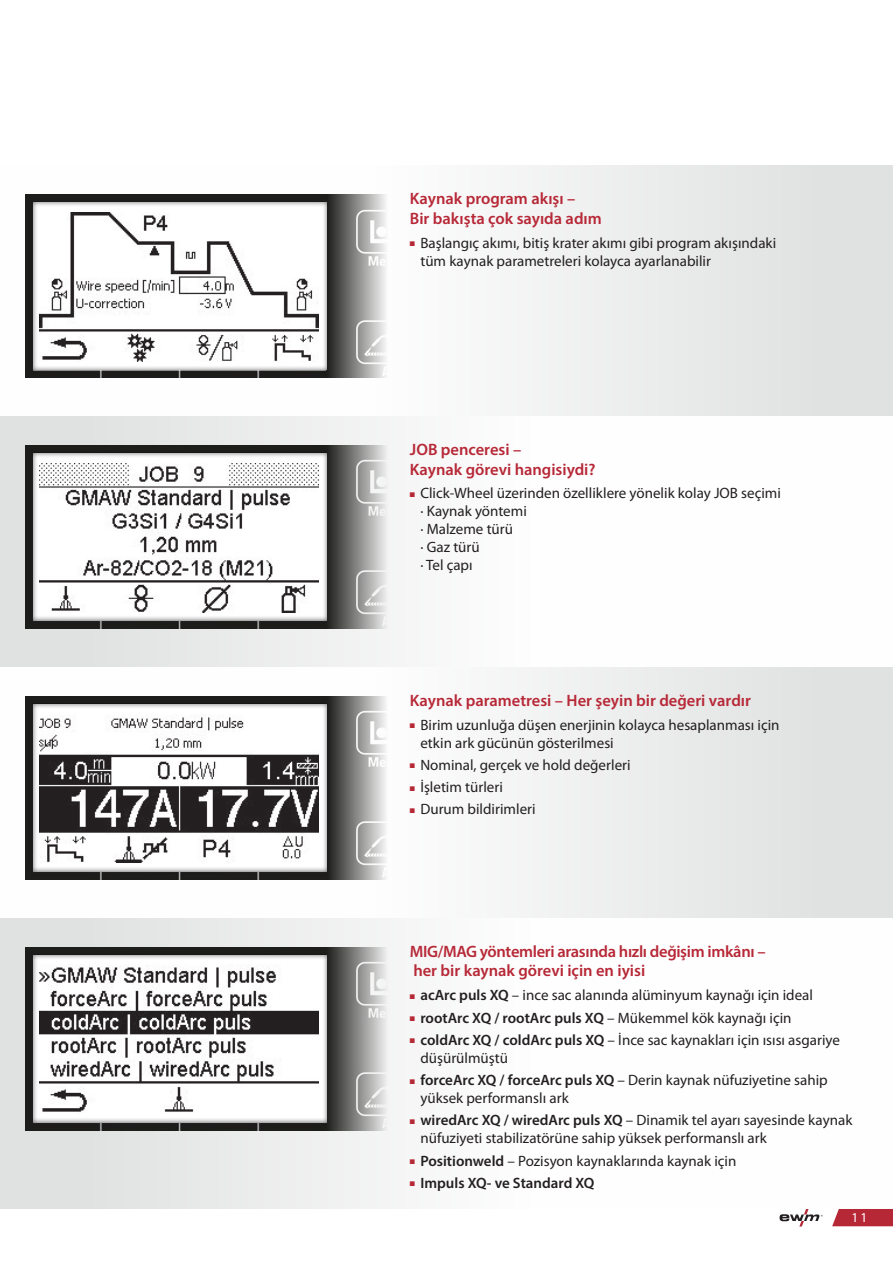
<style>
.page{position:relative;width:893px;height:1263px;background:#fff}
.page>*{position:absolute;margin:0;border:0;box-sizing:border-box;transform-origin:0 0}
.t1{font:600 16.5px/19.8px "Myriad Pro";color:#b72837}
.t2{font:600 16.5px/19.8px "Myriad Pro";letter-spacing:-.02em;color:#b72837}
.t3{font:15px/18px "Myriad Pro";color:#231f20}
.t4{font:600 15px "Myriad Pro";color:#231f20}
.t5{font:13.5px "Myriad Pro";color:#fff}
.s1{color:#b72837}
.s2{font-weight:600}
.s3{font-weight:400}
</style>
<div class="page">
<div style="left:0;top:165px;width:893px;height:251px;background:linear-gradient(to right,#fff,#e4e5e5)"></div>
<div style="left:0;top:667px;width:893px;height:250px;background:linear-gradient(to right,#fff,#e4e5e5)"></div>
<div style="left:0;top:416px;width:893px;height:251px;background:linear-gradient(to right,#dbdcdc,#fff)"></div>
<div style="left:0;top:917px;width:893px;height:291px;background:linear-gradient(to right,#e1e2e2,#fff)"></div>
<img style="left:26px;top:195px;width:361px;height:182px">
<img style="left:26px;top:445px;width:361px;height:183px">
<img style="left:26px;top:947px;width:361px;height:183px">
<img style="left:26px;top:696px;width:361px;height:183px">
<div style="left:33px;top:202px;width:294px;height:168px;background:#231f20;opacity:.75"></div>
<div style="left:33px;top:453px;width:294px;height:168px;background:#231f20;opacity:.75"></div>
<div style="left:33px;top:703px;width:294px;height:168px;background:#231f20;opacity:.75"></div>
<div style="left:33px;top:954px;width:294px;height:168px;background:#231f20;opacity:.75"></div>
<svg style="left:780px;top:1209px;width:43px;height:17px"></svg>
<svg style="left:832px;top:1209px;width:61px;height:17px"></svg>
<p class="t1" style="left:410px;top:188px;width:193px">Kaynak program akışı –<br>Bir bakışta çok sayıda adım</p>
<p class="t3" style="left:420px;top:233px;width:357px;text-indent:-10px"><span class="s1">■</span> Başlangıç akımı, bitiş krater akımı gibi program akışındaki tüm kaynak parametreleri kolayca ayarlanabilir</p>
<p class="t1" style="left:410px;top:439px;width:187px">JOB penceresi –<br>Kaynak görevi hangisiydi?</p>
<p class="t3" style="left:420px;top:484px;width:362px;text-indent:-10px"><span class="s1">■</span> Click-Wheel üzerinden özelliklere yönelik kolay JOB seçimi · Kaynak yöntemi<br>· Malzeme türü<br>· Gaz türü<br>· Tel çapı</p>
<p class="t1" style="left:410px;top:690px;width:343px">Kaynak parametresi – Her şeyin bir değeri vardır</p>
<p class="t3" style="left:420px;top:715px;width:361px;text-indent:-10px"><span class="s1">■</span> Birim uzunluğa düşen enerjinin kolayca hesaplanması için etkin ark gücünün gösterilmesi</p>
<p class="t3" style="left:410px;top:755px;width:222px"><span class="s1">■</span> Nominal, gerçek ve hold değerleri</p>
<p class="t3" style="left:410px;top:778px;width:94px"><span class="s1">■</span> İşletim türleri</p>
<p class="t3" style="left:410px;top:800px;width:127px"><span class="s1">■</span> Durum bildirimleri</p>
<p class="t2" style="left:410px;top:941px;width:357px">MIG/MAG yöntemleri arasında hızlı değişim imkânı – her bir kaynak görevi için en iyisi</p>
<p class="t3" style="left:410px;top:986px;width:405px"><span class="s1">■</span> <span class="s2">acArc puls XQ</span> – ince sac alanında alüminyum kaynağı için ideal</p>
<p class="t4" style="left:410px;top:1008px;width:383px"><span class="s1">■</span> rootArc XQ / rootArc puls XQ <span class="s3">– Mükemmel kök kaynağı için</span></p>
<p class="t3" style="left:420px;top:1030px;width:421px;text-indent:-10px"><span class="s1">■</span> <span class="s2">coldArc XQ / coldArc puls XQ</span> – İnce sac kaynakları için ısısı asgariye düşürülmüştü</p>
<p class="t3" style="left:420px;top:1071px;width:409px;text-indent:-10px"><span class="s1">■</span> <span class="s2">forceArc XQ / forceArc puls XQ</span> – Derin kaynak nüfuziyetine sahip yüksek performanslı ark</p>
<p class="t3" style="left:420px;top:1111px;width:433px;text-indent:-10px"><span class="s1">■</span> <span class="s2">wiredArc XQ / wiredArc puls XQ</span> – Dinamik tel ayarı sayesinde kaynak nüfuziyeti stabilizatörüne sahip yüksek performanslı ark</p>
<p class="t3" style="left:410px;top:1151px;width:328px"><span class="s1">■</span> <span class="s2">Positionweld</span> – Pozisyon kaynaklarında kaynak için</p>
<p class="t4" style="left:410px;top:1173px;width:186px"><span class="s1">■</span> Impuls XQ- ve Standard XQ</p>
<p class="t5" style="left:851px;top:1208px;width:18px">11</p>
</div>
